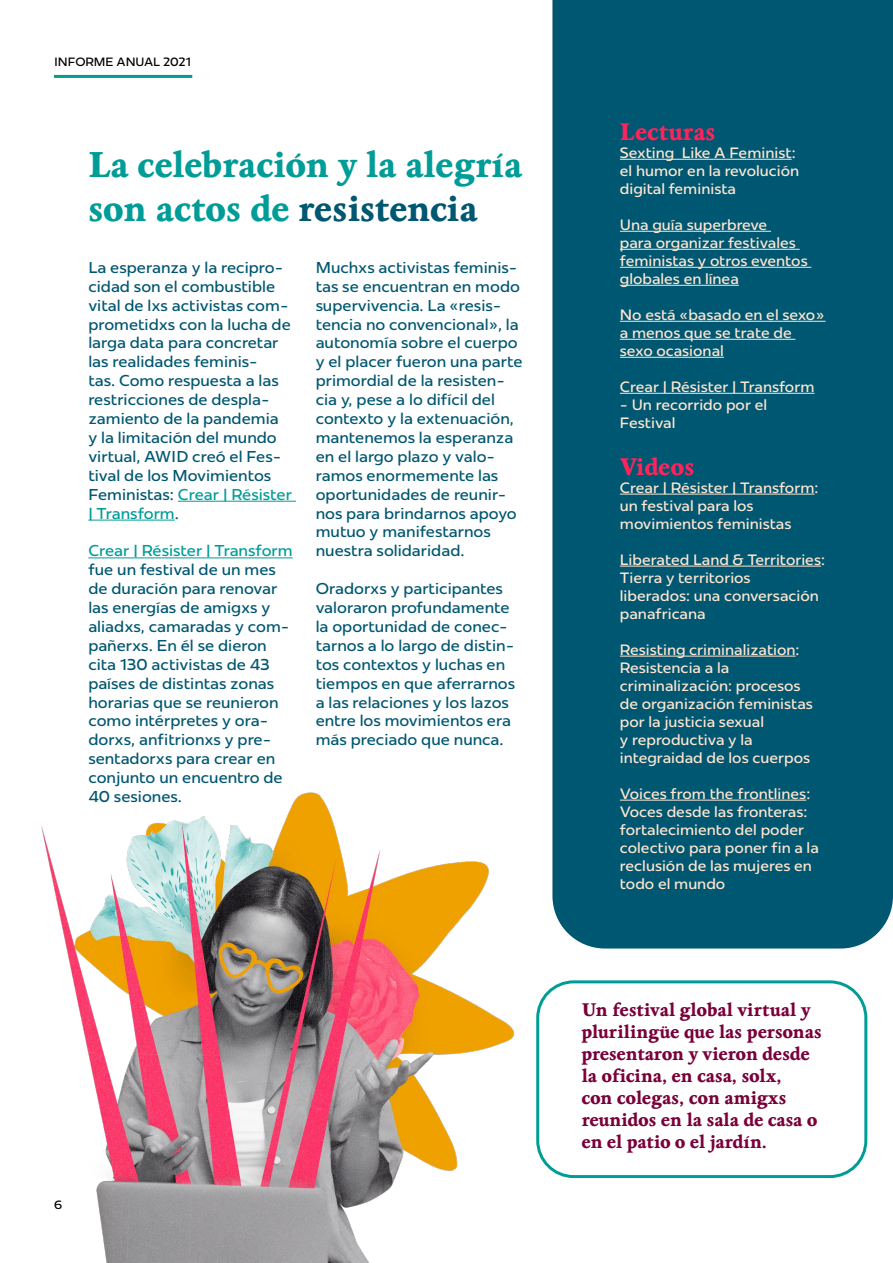
<style>
.page{position:relative;width:893px;height:1263px;background:#fff}
.page>*{position:absolute;margin:0;border:0;box-sizing:border-box;transform-origin:0 0}
.t1{font:800 36px/44.5px "Brigade";color:#009c98}
.t2{font:800 24px "Brigade";letter-spacing:.01em;color:#ff235c}
.t3{font:800 18.3px/22px "Brigade";color:#79003a}
.t4{font:15.75px/18.9px "Redonda";color:#005771}
.t5{font:15.75px "Redonda";color:#009c98}
.t6{font:15px/18px "Redonda";color:#ffe6d1}
.t7{font:12px "Redonda";color:#000}
.s1{color:#005771}
.s2{color:#009c98}
</style>
<div class="page">
<hr style="left:54px;top:75px;width:138px;height:3px;background:#009c98">
<hr style="left:178px;top:501px;width:118px;height:1px;background:#009c98">
<hr style="left:88px;top:520px;width:87px;height:1px;background:#009c98">
<hr style="left:88px;top:557px;width:205px;height:1px;background:#009c98">
<div style="left:552px;top:0;width:341px;height:948px;background:#005771"></div>
<hr style="left:620px;top:159px;width:172px;height:1px;background:#ffe6d1">
<hr style="left:620px;top:231px;width:151px;height:1px;background:#ffe6d1">
<hr style="left:620px;top:249px;width:180px;height:1px;background:#ffe6d1">
<hr style="left:620px;top:267px;width:191px;height:1px;background:#ffe6d1">
<hr style="left:620px;top:285px;width:119px;height:1px;background:#ffe6d1">
<hr style="left:620px;top:321px;width:205px;height:1px;background:#ffe6d1">
<hr style="left:620px;top:339px;width:175px;height:1px;background:#ffe6d1">
<hr style="left:620px;top:357px;width:104px;height:1px;background:#ffe6d1">
<hr style="left:620px;top:393px;width:194px;height:1px;background:#ffe6d1">
<hr style="left:620px;top:494px;width:194px;height:1px;background:#ffe6d1">
<hr style="left:620px;top:566px;width:201px;height:1px;background:#ffe6d1">
<hr style="left:620px;top:656px;width:176px;height:1px;background:#ffe6d1">
<hr style="left:620px;top:800px;width:186px;height:1px;background:#ffe6d1">
<div style="left:536px;top:980px;width:331px;height:198px;border:3px solid #009c98;border-radius:36px"></div>
<img style="left:41px;top:750px;width:524px;height:513px">
<p class="t7" style="left:54px;top:54px;width:139px">INFORME ANUAL 2021</p>
<h1 class="t1" style="left:88px;top:145px;width:435px">La celebración y la alegría son actos de <span class="s1">resistencia</span></h1>
<p class="t4" style="left:88px;top:258px;width:205px">La esperanza y la recipro&shy;cidad son el combustible vital de lxs activistas com&shy;prometidxs con la lucha de larga data para concretar las realidades feminis-<br>tas. Como respuesta a las restricciones de despla&shy;zamiento de la pandemia<br>y la limitación del mundo virtual, AWID creó el Fes&shy;tival de los Movimientos<br>Feministas: <span class="s2">Crear | Résister | Transform</span>.</p>
<p class="t5" style="left:88px;top:541px;width:206px">Crear | Résister | Transform</p>
<p class="t4" style="left:88px;top:560px;width:203px">fue un festival de un mes de duración para renovar las energías de amigxs y aliadxs, camaradas y com&shy;pañerxs. En él se dieron cita 130 activistas de 43 países de distintas zonas horarias que se reunieron como intérpretes y ora&shy;dorxs, anfitrionxs y pre&shy;sentadorxs para crear en conjunto un encuentro de<br>40 sesiones.</p>
<p class="t4" style="left:316px;top:258px;width:208px">Muchxs activistas feminis&shy;tas se encuentran en modo supervivencia. La «resis&shy;tencia no convencional», la autonomía sobre el cuerpo y el placer fueron una parte primordial de la resisten&shy;cia y, pese a lo difícil del contexto y la extenuación, mantenemos la esperanza en el largo plazo y valo&shy;ramos enormemente las oportunidades de reunir&shy;nos para brindarnos apoyo mutuo y manifestarnos nuestra solidaridad.</p>
<p class="t4" style="left:316px;top:579px;width:201px">Oradorxs y participantes valoraron profundamente la oportunidad de conec&shy;tarnos a lo largo de distin&shy;tos contextos y luchas en tiempos en que aferrarnos a las relaciones y los lazos entre los movimientos era más preciado que nunca.</p>
<p class="t7" style="left:54px;top:1197px;width:10px">6</p>
<h2 class="t2" style="left:620px;top:119px;width:97px">Lecturas</h2>
<p class="t6" style="left:620px;top:143px;width:181px">Sexting Like A Feminist: el humor en la revolución digital feminista</p>
<p class="t6" style="left:620px;top:215px;width:189px">Una guía superbreve<br>para organizar festivales feministas y otros eventos globales en línea</p>
<p class="t6" style="left:620px;top:305px;width:206px">No está «basado en el sexo» a menos que se trate de sexo ocasional</p>
<p class="t6" style="left:620px;top:377px;width:196px">Crear | Résister | Transform</p>
<p class="t6" style="left:620px;top:395px;width:149px">- Un recorrido por el<br>Festival</p>
<h2 class="t2" style="left:620px;top:453px;width:76px">Videos</h2>
<p class="t6" style="left:620px;top:478px;width:200px">Crear | Résister | Transform: un festival para los movimientos feministas</p>
<p class="t6" style="left:620px;top:550px;width:207px">Liberated Land &amp; Territories:<br>Tierra y territorios<br>liberados: una conversación panafricana</p>
<p class="t6" style="left:620px;top:640px;width:195px">Resisting criminalization:<br>Resistencia a la criminalización: procesos de organización feministas por la justicia sexual<br>y reproductiva y la integraidad de los cuerpos</p>
<p class="t6" style="left:620px;top:784px;width:200px">Voices from the frontlines:<br>Voces desde las fronteras: fortalecimiento del poder colectivo para poner fin a la reclusión de las mujeres en todo el mundo</p>
<p class="t3" style="left:582px;top:1000px;width:242px">Un festival global virtual y plurilingüe que las personas presentaron y vieron desde la oficina, en casa, solx,<br>con colegas, con amigxs reunidos en la sala de casa o en el patio o el jardín.</p>
</div>
